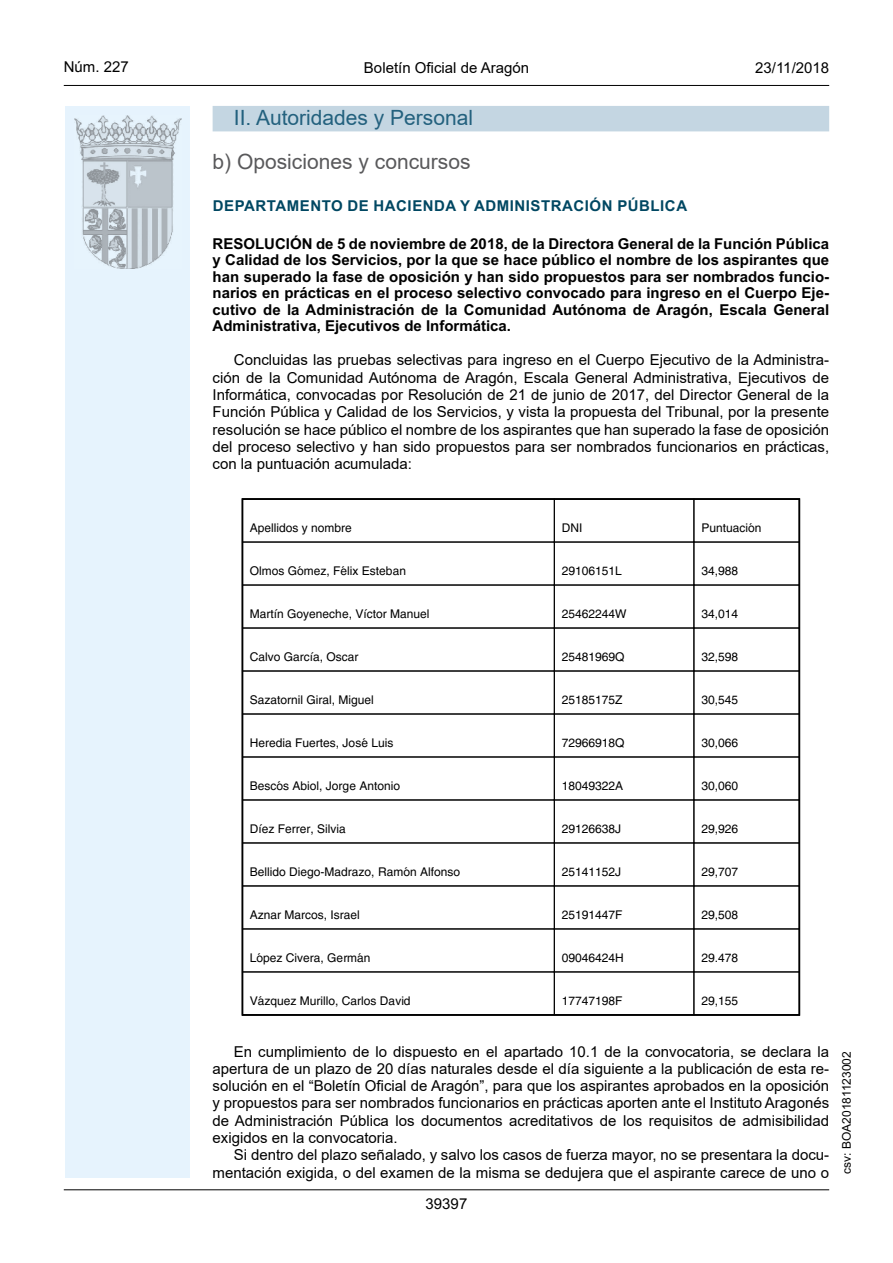
<style>
.page{position:relative;width:893px;height:1263px;background:#fff}
.page>*{position:absolute;margin:0;border:0;box-sizing:border-box;transform-origin:0 0}
.Titulo_sec{font:21px "Arial";color:#23617e}
.Sub_Seccion{font:21px "Arial";color:#59595b}
.inicio_de_parrafo{font:15px/17.2px "Arial";color:#000;text-align:justify}
.Titulo_text{font:700 15px/16.5px "Arial";color:#000;text-align:justify}
.emisor_text{font:700 15px "Arial";letter-spacing:.035em;color:#004762}
.estilo_head-c{font:15px "Arial";color:#000}
.estilo_head-d{font:15px "Arial MT2";color:#000}
.estilo_head-i{font:15px "Arial MT2";color:#000}
.numero_pagina{font:15px "Arial MT2";color:#000}
.t1{font:12px "Helvetica";color:#000}
.estilo_head-i-2{font:12px "Arial MT2";color:#000}
</style>
<div class="page">
<div style="left:65px;top:106px;width:125px;height:1072px;background:#e6f3fd"></div>
<img style="left:75px;top:115px;width:106px;height:153px">
<hr style="left:64px;top:85px;width:765px;height:1px;background:#000">
<hr style="left:64px;top:1189px;width:765px;height:1px;background:#000">
<div style="left:213px;top:106px;width:616px;height:25px;background:#c4d6e2"></div>
<div style="left:242px;top:542px;width:313px;height:43px;border:1px solid #000"></div>
<div style="left:554px;top:542px;width:140px;height:43px;border:1px solid #000"></div>
<div style="left:693px;top:542px;width:107px;height:43px;border:1px solid #000"></div>
<div style="left:242px;top:585px;width:313px;height:43px;border:1px solid #000"></div>
<div style="left:554px;top:585px;width:140px;height:43px;border:1px solid #000"></div>
<div style="left:693px;top:585px;width:107px;height:43px;border:1px solid #000"></div>
<div style="left:242px;top:628px;width:313px;height:43px;border:1px solid #000"></div>
<div style="left:554px;top:628px;width:140px;height:43px;border:1px solid #000"></div>
<div style="left:693px;top:628px;width:107px;height:43px;border:1px solid #000"></div>
<div style="left:242px;top:757px;width:313px;height:43px;border:1px solid #000"></div>
<div style="left:554px;top:757px;width:140px;height:43px;border:1px solid #000"></div>
<div style="left:693px;top:757px;width:107px;height:43px;border:1px solid #000"></div>
<div style="left:242px;top:842px;width:313px;height:44px;border:1px solid #000"></div>
<div style="left:554px;top:842px;width:140px;height:44px;border:1px solid #000"></div>
<div style="left:693px;top:842px;width:107px;height:44px;border:1px solid #000"></div>
<div style="left:242px;top:885px;width:313px;height:44px;border:1px solid #000"></div>
<div style="left:554px;top:885px;width:140px;height:44px;border:1px solid #000"></div>
<div style="left:693px;top:885px;width:107px;height:44px;border:1px solid #000"></div>
<div style="left:242px;top:928px;width:313px;height:44px;border:1px solid #000"></div>
<div style="left:554px;top:928px;width:140px;height:44px;border:1px solid #000"></div>
<div style="left:693px;top:928px;width:107px;height:44px;border:1px solid #000"></div>
<div style="left:242px;top:971px;width:313px;height:44px;border:1px solid #000"></div>
<div style="left:554px;top:971px;width:140px;height:44px;border:1px solid #000"></div>
<div style="left:693px;top:971px;width:107px;height:44px;border:1px solid #000"></div>
<div style="left:242px;top:498px;width:558px;height:518px;border:2px solid #000"></div>
<p class="estilo_head-i" style="left:64px;top:57px;width:67px">Núm. 227</p>
<p class="estilo_head-c" style="left:364px;top:57px;width:167px">Boletín Oficial de Aragón</p>
<p class="estilo_head-d" style="left:755px;top:57px;width:75px">23/11/2018</p>
<p class="Titulo_sec" style="left:234px;top:103px;width:241px">II. Autoridades y Personal</p>
<p class="Sub_Seccion" style="left:213px;top:147px;width:259px">b) Oposiciones y concursos</p>
<p class="emisor_text" style="left:213px;top:195px;width:476px">DEPARTAMENTO DE HACIENDA Y ADMINISTRACIÓN PÚBLICA</p>
<p class="Titulo_text" style="left:213px;top:236px;width:618px">RESOLUCIÓN de 5 de noviembre de 2018, de la Directora General de la Función Pública y Calidad de los Servicios, por la que se hace público el nombre de los aspirantes que han superado la fase de oposición y han sido propuestos para ser nombrados funcio&shy;narios en prácticas en el proceso selectivo convocado para ingreso en el Cuerpo Eje&shy;cutivo de la Administración de la Comunidad Autónoma de Aragón, Escala General Administrativa, Ejecutivos de Informática.</p>
<p class="inicio_de_parrafo" style="left:213px;top:351px;width:618px;text-indent:21px">Concluidas las pruebas selectivas para ingreso en el Cuerpo Ejecutivo de la Administra&shy;ción de la Comunidad Autónoma de Aragón, Escala General Administrativa, Ejecutivos de Informática, convocadas por Resolución de 21 de junio de 2017, del Director General de la Función Pública y Calidad de los Servicios, y vista la propuesta del Tribunal, por la presente resolución se hace público el nombre de los aspirantes que han superado la fase de oposición del proceso selectivo y han sido propuestos para ser nombrados funcionarios en prácticas, con la puntuación acumulada:</p>
<p class="t1" style="left:250px;top:521px;width:104px">Apellidos y nombre</p>
<p class="t1" style="left:562px;top:521px;width:22px">DNI</p>
<p class="t1" style="left:701px;top:521px;width:62px">Puntuación</p>
<p class="t1" style="left:250px;top:564px;width:158px">Olmos Gómez, Félix Esteban</p>
<p class="t1" style="left:562px;top:564px;width:62px">29106151L</p>
<p class="t1" style="left:701px;top:564px;width:38px">34,988</p>
<p class="t1" style="left:250px;top:607px;width:181px">Martín Goyeneche, Víctor Manuel</p>
<p class="t1" style="left:562px;top:607px;width:66px">25462244W</p>
<p class="t1" style="left:701px;top:607px;width:38px">34,014</p>
<p class="t1" style="left:250px;top:650px;width:110px">Calvo García, Oscar</p>
<p class="t1" style="left:562px;top:650px;width:64px">25481969Q</p>
<p class="t1" style="left:701px;top:650px;width:38px">32,598</p>
<p class="t1" style="left:250px;top:693px;width:126px">Sazatornil Giral, Miguel</p>
<p class="t1" style="left:562px;top:693px;width:62px">25185175Z</p>
<p class="t1" style="left:701px;top:693px;width:38px">30,545</p>
<p class="t1" style="left:250px;top:736px;width:145px">Heredia Fuertes, José Luis</p>
<p class="t1" style="left:562px;top:736px;width:64px">72966918Q</p>
<p class="t1" style="left:701px;top:736px;width:38px">30,066</p>
<p class="t1" style="left:250px;top:779px;width:152px">Bescós Abiol, Jorge Antonio</p>
<p class="t1" style="left:562px;top:779px;width:63px">18049322A</p>
<p class="t1" style="left:701px;top:779px;width:38px">30,060</p>
<p class="t1" style="left:250px;top:822px;width:98px">Díez Ferrer, Silvia</p>
<p class="t1" style="left:562px;top:822px;width:61px">29126638J</p>
<p class="t1" style="left:701px;top:822px;width:38px">29,926</p>
<p class="t1" style="left:250px;top:865px;width:212px">Bellido Diego-Madrazo, Ramón Alfonso</p>
<p class="t1" style="left:562px;top:865px;width:61px">25141152J</p>
<p class="t1" style="left:701px;top:865px;width:38px">29,707</p>
<p class="t1" style="left:250px;top:907px;width:112px">Aznar Marcos, Israel</p>
<p class="t1" style="left:562px;top:907px;width:62px">25191447F</p>
<p class="t1" style="left:701px;top:907px;width:38px">29,508</p>
<p class="t1" style="left:250px;top:950px;width:122px">López Civera, Germán</p>
<p class="t1" style="left:562px;top:950px;width:64px">09046424H</p>
<p class="t1" style="left:701px;top:950px;width:38px">29.478</p>
<p class="t1" style="left:250px;top:993px;width:162px">Vázquez Murillo, Carlos David</p>
<p class="t1" style="left:562px;top:993px;width:62px">17747198F</p>
<p class="t1" style="left:701px;top:993px;width:38px">29,155</p>
<p class="inicio_de_parrafo" style="left:213px;top:1042px;width:618px;text-indent:21px">En cumplimiento de lo dispuesto en el apartado 10.1 de la convocatoria, se declara la apertura de un plazo de 20 días naturales desde el día siguiente a la publicación de esta re&shy;solución en el “Boletín Oficial de Aragón”, para que los aspirantes aprobados en la oposición y propuestos para ser nombrados funcionarios en prácticas aporten ante el Instituto Aragonés de Administración Pública los documentos acreditativos de los requisitos de admisibilidad exigidos en la convocatoria.</p>
<p class="inicio_de_parrafo" style="left:213px;top:1146px;width:618px;text-align:right">Si dentro del plazo señalado, y salvo los casos de fuerza mayor, no se presentara la docu&shy;mentación exigida, o del examen de la misma se dedujera que el aspirante carece de uno o</p>
<p class="numero_pagina" style="left:426px;top:1193px;width:43px">39397</p>
<p class="estilo_head-i-2" style="left:838px;top:1174px;width:124px;rotate:-90deg">csv: BOA20181123002</p>
</div>
